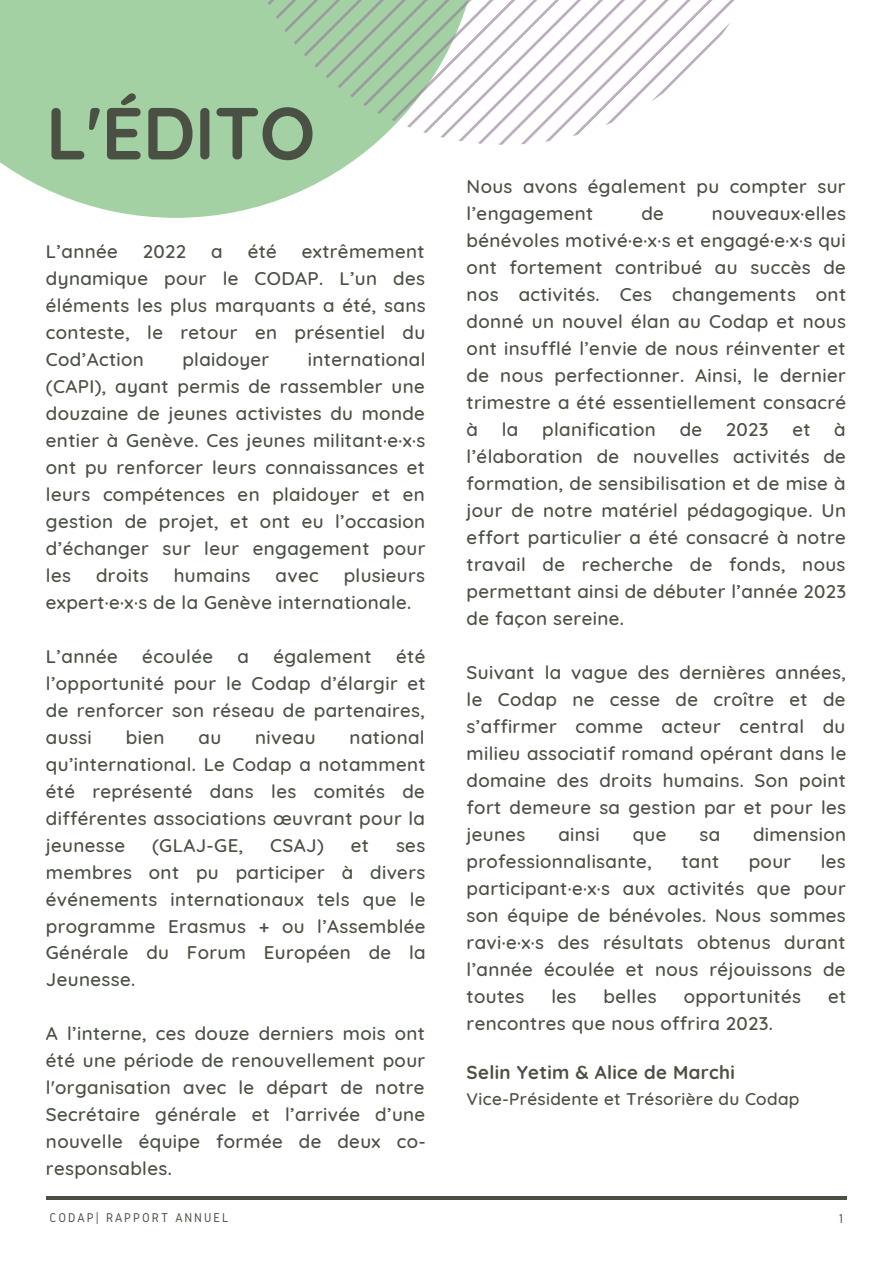
<style>
.page{position:relative;width:893px;height:1264px;background:#fff}
.page>*{position:absolute;margin:0;border:0;box-sizing:border-box;transform-origin:0 0}
.t1{font:700 73.65px "Quicksand";letter-spacing:-.01em;color:#4a5144}
.t2{font:500 18.75px/27px "Quicksand";letter-spacing:.02em;color:#4a5144;text-align:justify}
.t3{font:700 18.75px "Quicksand";letter-spacing:.02em;color:#4a5144}
.t4{font:500 17.25px "Quicksand";letter-spacing:.02em;color:#4a5144}
.t5{font:13.2px "Gidole";letter-spacing:.15em;color:#4a5144}
</style>
<div class="page">
<hr style="left:46px;top:1196px;width:800px;height:3px;background:#4a5144">
<svg style="left:0;top:0;width:374px;height:218px;background:#add6ae"></svg>
<svg style="left:268px;top:0;width:467px;height:145px"></svg>
<h1 class="t1" style="left:46px;top:86px;width:271px">L'ÉDITO</h1>
<p class="t2" style="left:46px;top:237px;width:73px">L’année</p>
<p class="t2" style="left:143px;top:237px;width:45px">2022</p>
<p class="t2" style="left:211px;top:237px;width:13px">a</p>
<p class="t2" style="left:248px;top:237px;width:31px">été</p>
<p class="t2" style="left:46px;top:237px;width:381px;text-indent:256px">extrêmement dynamique pour le CODAP. L’un des éléments les plus marquants a été, sans conteste, le retour en présentiel du Cod’Action</p>
<p class="t2" style="left:46px;top:345px;width:381px;text-indent:262px">international (CAPI), ayant permis de rassembler une douzaine de jeunes activistes du monde entier à Genève. Ces jeunes militant·e·x·s ont pu renforcer leurs connaissances et leurs compétences en plaidoyer et en gestion de projet, et ont eu l’occasion d’échanger sur leur engagement pour les</p>
<p class="t2" style="left:182px;top:345px;width:88px">plaidoyer</p>
<p class="t2" style="left:46px;top:561px;width:380px;text-indent:298px">plusieurs expert·e·x·s de la Genève internationale.</p>
<p class="t2" style="left:46px;top:642px;width:73px">L’année</p>
<p class="t2" style="left:142px;top:642px;width:72px">écoulée</p>
<p class="t2" style="left:237px;top:642px;width:13px">a</p>
<p class="t2" style="left:273px;top:642px;width:100px">également</p>
<p class="t2" style="left:96px;top:561px;width:54px">droits</p>
<p class="t2" style="left:174px;top:561px;width:78px">humains</p>
<p class="t2" style="left:275px;top:561px;width:45px">avec</p>
<p class="t2" style="left:46px;top:642px;width:381px;text-indent:350px">été l’opportunité pour le Codap d’élargir et de renforcer son réseau de partenaires, aussi</p>
<p class="t2" style="left:46px;top:723px;width:381px;text-indent:303px">national qu’international. Le Codap a notamment été représenté dans les comités de différentes associations œuvrant pour la jeunesse</p>
<p class="t2" style="left:126px;top:723px;width:40px">bien</p>
<p class="t2" style="left:198px;top:723px;width:24px">au</p>
<p class="t2" style="left:255px;top:723px;width:62px">niveau</p>
<p class="t2" style="left:152px;top:831px;width:93px">(GLAJ-GE,</p>
<p class="t2" style="left:270px;top:831px;width:55px">CSAJ)</p>
<p class="t2" style="left:351px;top:831px;width:20px">et</p>
<p class="t2" style="left:46px;top:831px;width:381px;text-indent:350px">ses membres ont pu participer à divers événements internationaux tels que le programme Erasmus + ou l’Assemblée Générale du Forum Européen de la Jeunesse.</p>
<p class="t2" style="left:46px;top:1019px;width:381px">A l’interne, ces douze derniers mois ont été une période de renouvellement pour l'organisation avec le départ de notre Secrétaire générale et l’arrivée d’une nouvelle équipe formée de deux co&shy;responsables.</p>
<p class="t2" style="left:466px;top:173px;width:380px">Nous avons également pu compter sur l’engagement</p>
<p class="t2" style="left:466px;top:200px;width:381px;text-indent:245px">nouveaux·elles bénévoles motivé·e·x·s et engagé·e·x·s qui ont fortement contribué au succès de nos activités. Ces changements ont donné un nouvel élan au Codap et nous ont insufflé l’envie de nous réinventer et de nous perfectionner. Ainsi, le dernier trimestre a été essentiellement consacré à</p>
<p class="t2" style="left:641px;top:200px;width:24px">de</p>
<p class="t2" style="left:502px;top:416px;width:18px">la</p>
<p class="t2" style="left:542px;top:416px;width:115px">planification</p>
<p class="t2" style="left:679px;top:416px;width:24px">de</p>
<p class="t2" style="left:726px;top:416px;width:44px">2023</p>
<p class="t2" style="left:792px;top:416px;width:20px">et</p>
<p class="t2" style="left:466px;top:416px;width:381px;text-indent:367px">à l’élaboration de nouvelles activités de formation, de sensibilisation et de mise à jour de notre matériel pédagogique. Un effort particulier a été consacré à notre travail de recherche de fonds, nous permettant ainsi de débuter l’année 2023 de façon sereine.</p>
<p class="t2" style="left:466px;top:658px;width:381px">Suivant la vague des dernières années, le Codap ne cesse de croître et de s’affirmer comme acteur central du milieu associatif romand opérant dans le domaine des droits humains. Son point fort demeure sa gestion par et pour les jeunes</p>
<p class="t2" style="left:558px;top:820px;width:43px">ainsi</p>
<p class="t2" style="left:632px;top:820px;width:35px">que</p>
<p class="t2" style="left:699px;top:820px;width:22px">sa</p>
<p class="t2" style="left:753px;top:820px;width:95px">dimension</p>
<p class="t2" style="left:466px;top:847px;width:187px">professionnalisante,</p>
<p class="t2" style="left:681px;top:847px;width:39px">tant</p>
<p class="t2" style="left:748px;top:847px;width:44px">pour</p>
<p class="t2" style="left:466px;top:847px;width:380px;text-indent:354px">les participant·e·x·s aux activités que pour son équipe de bénévoles. Nous sommes ravi·e·x·s des résultats obtenus durant l’année écoulée et nous réjouissons de toutes</p>
<p class="t2" style="left:551px;top:982px;width:27px">les</p>
<p class="t2" style="left:603px;top:982px;width:55px">belles</p>
<p class="t2" style="left:683px;top:982px;width:119px">opportunités</p>
<p class="t2" style="left:828px;top:982px;width:20px">et</p>
<p class="t2" style="left:466px;top:1009px;width:308px">rencontres que nous offrira 2023.</p>
<p class="t3" style="left:466px;top:1060px;width:270px">Selin Yetim &amp; Alice de Marchi</p>
<p class="t4" style="left:466px;top:1087px;width:334px">Vice-Présidente et Trésorière du Codap</p>
<p class="t5" style="left:49px;top:1210px;width:180px">CODAP| RAPPORT ANNUEL</p>
<p class="t5" style="left:838px;top:1211px;width:6px">1</p>
</div>
